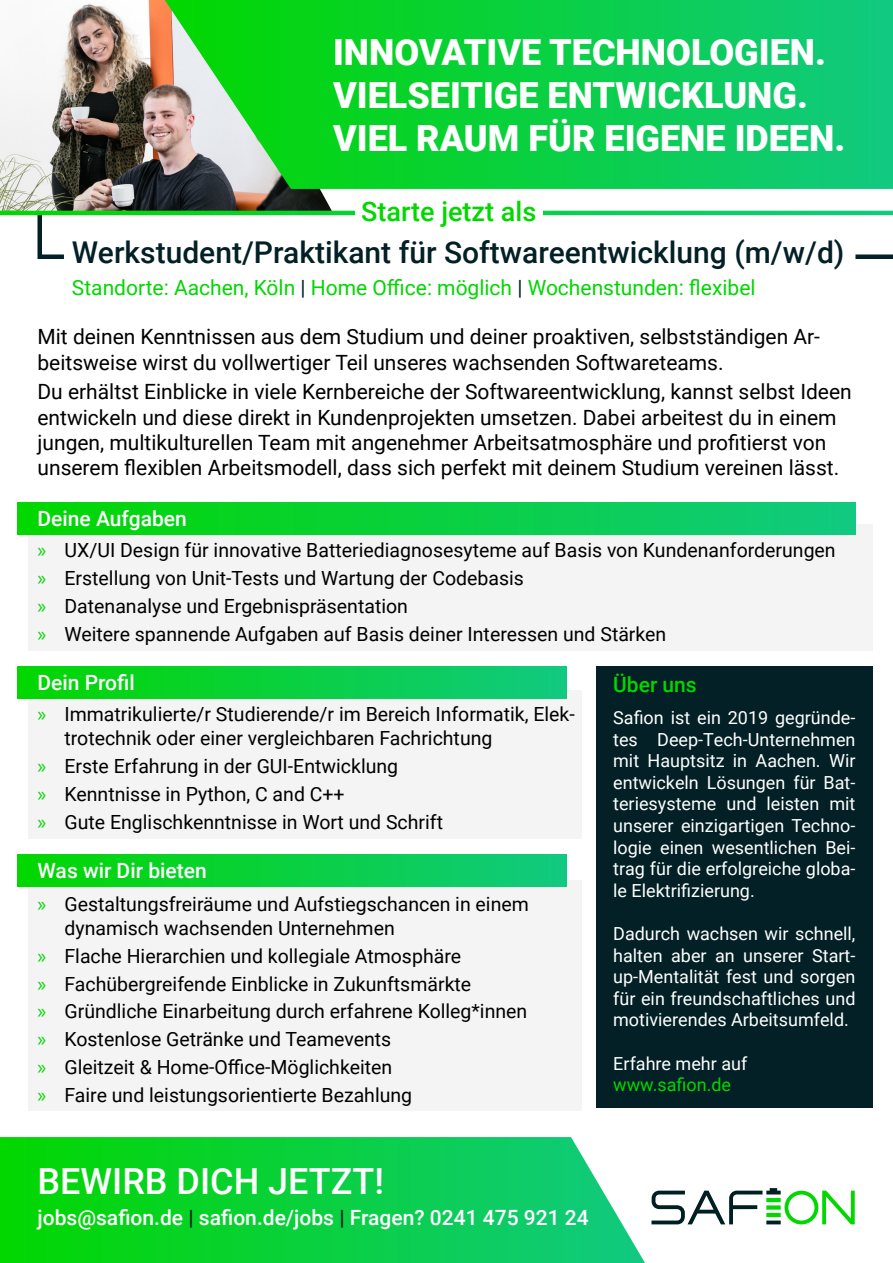
<style>
.page{position:relative;width:893px;height:1263px;background:#fff}
.page>*{position:absolute;margin:0;border:0;box-sizing:border-box;transform-origin:0 0}
.t1{font:900 36px "Roboto";color:#fff}
.t2{font:500 36px "Roboto";color:#fff}
.t3{font:500 30px "Roboto";color:#022025}
.t4{font:500 27px "Roboto";color:#02d700}
.t5{font:21px/25.2px "Roboto";color:#000}
.t6{font:500 21px "Roboto";color:#fff}
.t7{font:21px "Roboto";color:#02d700}
.t8{font:500 21px "Roboto";color:#02d700}
.t9{font:19.5px/23.4px "Roboto";color:#000}
.t10{font:18px/21.6px "Roboto";color:#fff;text-align:justify}
.t11{font:18px "Roboto";color:#02d700}
.s1{color:#022025}
.s2{font-family:"Myriad Pro";font-size:21px;color:#02d700}
</style>
<div class="page">
<hr style="left:38px;top:106px;width:4px;height:153px;background:#022025">
<div style="left:42px;top:254px;width:22px;height:5px;background:#022025"></div>
<div style="left:855px;top:254px;width:38px;height:5px;background:#022025"></div>
<div style="left:28px;top:525px;width:844px;height:126px;background:#f4f4f4"></div>
<div style="left:28px;top:690px;width:554px;height:149px;background:#f4f4f4"></div>
<div style="left:28px;top:880px;width:554px;height:230px;background:#f4f4f4"></div>
<img style="left:0;top:0;width:333px;height:211px">
<div style="left:596px;top:666px;width:276px;height:441px;background:#022025"></div>
<div style="left:17px;top:854px;width:549px;height:33px;background:linear-gradient(to right,#02d700,#11c980)"></div>
<div style="left:17px;top:666px;width:549px;height:32px;background:linear-gradient(to right,#02d700,#11c980)"></div>
<div style="left:17px;top:502px;width:838px;height:33px;background:linear-gradient(to right,#02d700,#11c980)"></div>
<svg style="left:0;top:1137px;width:645px;height:126px;background:#16d346"></svg>
<svg style="left:165px;top:0;width:728px;height:189px;background:#1acd4f"></svg>
<svg style="left:0;top:211px;width:893px;height:4px;background:#09d040"></svg>
<div style="left:784px;top:1191px;width:34px;height:33px;border:4px solid #02d700;border-radius:50%"></div>
<svg style="left:822px;top:1191px;width:33px;height:33px"></svg>
<svg style="left:651px;top:1190px;width:111px;height:35px"></svg>
<svg style="left:770px;top:1188px;width:7px;height:2px"></svg>
<hr style="left:766px;top:1198px;width:15px;height:4px;background:#02d700">
<svg style="left:766px;top:1190px;width:15px;height:4px"></svg>
<svg style="left:766px;top:1220px;width:15px;height:4px"></svg>
<hr style="left:766px;top:1213px;width:15px;height:4px;background:#02d700">
<svg style="left:766px;top:1205px;width:15px;height:4px"></svg>
<div style="left:355px;top:201px;width:187px;height:24px;background:#fff"></div>
<p class="t1" style="left:333px;top:26px;width:495px">INNOVATIVE TECHNOLOGIEN.</p>
<p class="t1" style="left:333px;top:70px;width:476px">VIELSEITIGE ENTWICKLUNG.</p>
<p class="t1" style="left:333px;top:113px;width:514px">VIEL RAUM FÜR EIGENE IDEEN.</p>
<p class="t4" style="left:361px;top:192px;width:177px">Starte jetzt als</p>
<p class="t3" style="left:72px;top:232px;width:774px">Werkstudent/Praktikant für Softwareentwicklung (m/w/d)</p>
<p class="t7" style="left:72px;top:273px;width:685px">Standorte: Aachen, Köln <span class="s1">|</span> Home Office: möglich <span class="s1">|</span> Wochenstunden: flexibel</p>
<p class="t5" style="left:38px;top:324px;width:784px">Mit deinen Kenntnissen aus dem Studium und deiner proaktiven, selbstständigen Ar&shy;beitsweise wirst du vollwertiger Teil unseres wachsenden Softwareteams.</p>
<p class="t5" style="left:38px;top:379px;width:816px">Du erhältst Einblicke in viele Kernbereiche der Softwareentwicklung, kannst selbst Ideen entwickeln und diese direkt in Kundenprojekten umsetzen. Dabei arbeitest du in einem jungen, multikulturellen Team mit angenehmer Arbeitsatmosphäre und profitierst von unserem flexiblen Arbeitsmodell, dass sich perfekt mit deinem Studium vereinen lässt.</p>
<p class="t6" style="left:38px;top:504px;width:151px">Deine Aufgaben</p>
<p class="t9" style="left:38px;top:538px;width:800px"><span class="s2">»</span> UX/UI Design für innovative Batteriediagnosesyteme auf Basis von Kundenanforderungen</p>
<p class="t9" style="left:38px;top:566px;width:488px"><span class="s2">»</span> Erstellung von Unit-Tests und Wartung der Codebasis</p>
<p class="t9" style="left:38px;top:594px;width:372px"><span class="s2">»</span> Datenanalyse und Ergebnispräsentation</p>
<p class="t9" style="left:38px;top:622px;width:630px"><span class="s2">»</span> Weitere spannende Aufgaben auf Basis deiner Interessen und Stärken</p>
<p class="t6" style="left:38px;top:668px;width:99px">Dein Profil</p>
<p class="t9" style="left:64px;top:702px;width:512px;text-indent:-27px"><span class="s2">»</span> Immatrikulierte/r Studierende/r im Bereich Informatik, Elek&shy;trotechnik oder einer vergleichbaren Fachrichtung</p>
<p class="t9" style="left:38px;top:753px;width:362px"><span class="s2">»</span> Erste Erfahrung in der GUI-Entwicklung</p>
<p class="t9" style="left:38px;top:781px;width:309px"><span class="s2">»</span> Kenntnisse in Python, C and C++</p>
<p class="t9" style="left:38px;top:809px;width:407px"><span class="s2">»</span> Gute Englischkenntnisse in Wort und Schrift</p>
<p class="t6" style="left:38px;top:856px;width:171px">Was wir Dir bieten</p>
<p class="t9" style="left:64px;top:892px;width:466px;text-indent:-27px"><span class="s2">»</span> Gestaltungsfreiräume und Aufstiegschancen in einem dynamisch wachsenden Unternehmen</p>
<p class="t9" style="left:38px;top:943px;width:425px"><span class="s2">»</span> Flache Hierarchien und kollegiale Atmosphäre</p>
<p class="t9" style="left:38px;top:971px;width:435px"><span class="s2">»</span> Fachübergreifende Einblicke in Zukunftsmärkte</p>
<p class="t9" style="left:38px;top:999px;width:491px"><span class="s2">»</span> Gründliche Einarbeitung durch erfahrene Kolleg*innen</p>
<p class="t9" style="left:38px;top:1027px;width:355px"><span class="s2">»</span> Kostenlose Getränke und Teamevents</p>
<p class="t9" style="left:38px;top:1055px;width:356px"><span class="s2">»</span> Gleitzeit &amp; Home-Office-Möglichkeiten</p>
<p class="t9" style="left:38px;top:1083px;width:376px"><span class="s2">»</span> Faire und leistungsorientierte Bezahlung</p>
<p class="t2" style="left:38px;top:1156px;width:348px">BEWIRB DICH JETZT!</p>
<p class="t6" style="left:38px;top:1203px;width:553px">jobs@safion.de <span class="s1">|</span> safion.de/jobs <span class="s1">|</span> Fragen? 0241 475 921 24</p>
<p class="t8" style="left:613px;top:670px;width:85px">Über uns</p>
<p class="t10" style="left:613px;top:706px;width:244px">Safion ist ein 2019 gegründe&shy;tes Deep-Tech-Unternehmen mit Hauptsitz in Aachen. Wir entwickeln Lösungen für Bat&shy;teriesysteme und leisten mit unserer einzigartigen Techno&shy;logie einen wesentlichen Bei&shy;trag für die erfolgreiche globa&shy;le Elektrifizierung.</p>
<p class="t10" style="left:613px;top:922px;width:244px">Dadurch wachsen wir schnell, halten aber an unserer Start&shy;up-Mentalität fest und sorgen für ein freundschaftliches und motivierendes Arbeitsumfeld.</p>
<p class="t10" style="left:613px;top:1052px;width:136px">Erfahre mehr auf</p>
<p class="t11" style="left:613px;top:1072px;width:119px">www.safion.de</p>
</div>
